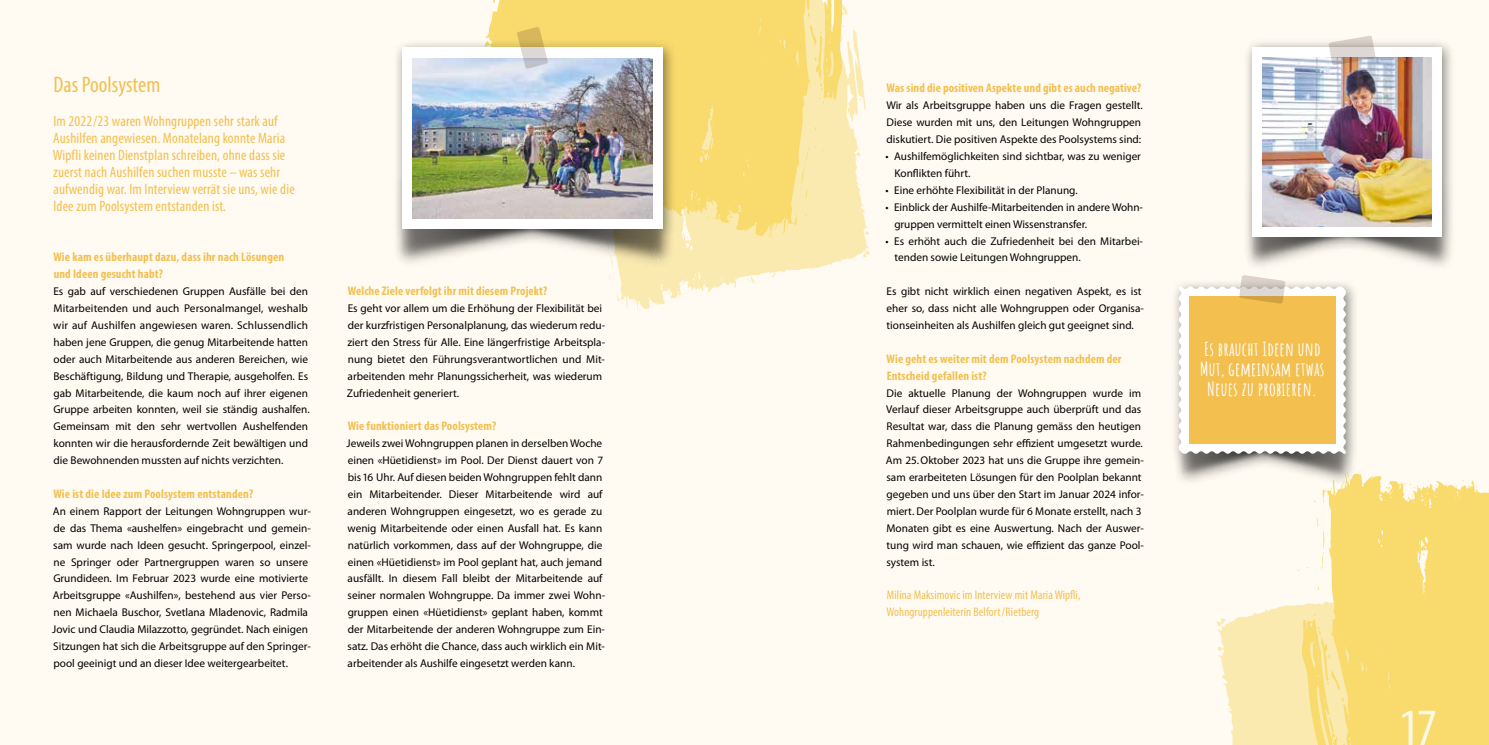
<style>
.page{position:relative;width:1489px;height:745px;background:#fff}
.page>*{position:absolute;margin:0;border:0;box-sizing:border-box;transform-origin:0 0}
.t1{font:condensed 52.5px "Myriad Pro";color:#fef8e5}
.t2{font:condensed 22.5px "Myriad Pro";color:#f3bf4f}
.t3{font:700 18.75px/20px "Amatic SC";letter-spacing:.01em;color:#fff;text-align:center}
.t4{font:condensed 15px/16.9px "Myriad Pro";letter-spacing:.01em;color:#f3bf4f}
.t5{font:700 condensed 12.5px/16.9px "Myriad Pro";letter-spacing:.01em;color:#f3bf4f}
.t6{font:condensed 12.5px/16.9px "Myriad Pro";letter-spacing:.01em;color:#f3bf4f}
.t7{font:11.25px/16.9px "Myriad Pro";color:#000}
</style>
<div class="page">
<div style="left:0;top:0;width:1488px;height:744px;background:#fffbf3"></div>
<svg style="left:1217px;top:570px;width:105px;height:174px;fill:#fbeab0"></svg>
<div style="left:1322px;top:474px;width:166px;height:270px;background:#f8da6d"></div>
<svg style="left:1379px;top:486px;width:10px;height:9px"></svg>
<svg style="left:1451px;top:478px;width:18px;height:8px"></svg>
<svg style="left:1475px;top:479px;width:6px;height:12px"></svg>
<svg style="left:1399px;top:481px;width:19px;height:15px"></svg>
<svg style="left:1306px;top:498px;width:23px;height:72px"></svg>
<svg style="left:1296px;top:614px;width:53px;height:130px;background:#f9e394"></svg>
<div style="left:1242px;top:38px;width:214px;height:235px;background:#000;opacity:.5"></div>
<img style="left:1248px;top:178px;width:196px;height:87px">
<div style="left:1252px;top:47px;width:189px;height:189px;background:#fff"></div>
<img style="left:1262px;top:57px;width:169px;height:169px">
<svg style="left:1328px;top:36px;width:47px;height:29px"></svg>
<div style="left:1169px;top:277px;width:190px;height:211px;background:#000;opacity:.5"></div>
<img style="left:1179px;top:455px;width:166px;height:24px">
<svg style="left:1178px;top:275px;width:167px;height:180px"></svg>
<svg style="left:485px;top:0;width:74px;height:39px;background:#f8dd7c"></svg>
<svg style="left:618px;top:0;width:251px;height:309px"></svg>
<svg style="left:634px;top:302px;width:8px;height:9px"></svg>
<svg style="left:661px;top:288px;width:9px;height:7px"></svg>
<svg style="left:682px;top:231px;width:6px;height:7px"></svg>
<svg style="left:719px;top:275px;width:44px;height:17px"></svg>
<svg style="left:770px;top:272px;width:5px;height:6px"></svg>
<svg style="left:678px;top:283px;width:15px;height:14px"></svg>
<svg style="left:608px;top:270px;width:17px;height:31px"></svg>
<svg style="left:636px;top:5px;width:4px;height:3px"></svg>
<div style="left:559px;top:0;width:59px;height:39px;background:#f8da6d"></div>
<div style="left:391px;top:39px;width:286px;height:231px;background:#000;opacity:.5"></div>
<img style="left:398px;top:170px;width:267px;height:92px">
<div style="left:402px;top:48px;width:260px;height:181px;background:#fff"></div>
<img style="left:412px;top:58px;width:240px;height:160px">
<svg style="left:517px;top:27px;width:31px;height:42px"></svg>
<h2 class="t2" style="left:54px;top:71px;width:108px">Das Poolsystem</h2>
<p class="t4" style="left:53px;top:113px;width:243px">Im 2022/23 waren Wohngruppen sehr stark auf Aushilfen angewiesen. Monatelang konnte Maria Wipfli keinen Dienstplan schreiben, ohne dass sie zuerst nach Aushilfen suchen musste – was sehr aufwendig war. Im Interview verrät sie uns, wie die Idee zum Poolsystem entstanden ist.</p>
<p class="t5" style="left:53px;top:248px;width:232px">Wie kam es überhaupt dazu, dass ihr nach Lösungen und Ideen gesucht habt?</p>
<p class="t7" style="left:53px;top:283px;width:258px">Es gab auf verschiedenen Gruppen Ausfälle bei den Mitarbeitenden und auch Personalmangel, weshalb wir auf Aushilfen angewiesen waren. Schlussendlich haben jene Gruppen, die genug Mitarbeitende hatten oder auch Mitarbeitende aus anderen Bereichen, wie Beschäftigung, Bildung und Therapie, ausgeholfen. Es gab Mitarbeitende, die kaum noch auf ihrer eigenen Gruppe arbeiten konnten, weil sie ständig aushalfen.<br>Gemeinsam mit den sehr wertvollen Aushelfenden konnten wir die herausfordernde Zeit bewältigen und die Bewohnenden mussten auf nichts verzichten.</p>
<p class="t5" style="left:53px;top:484px;width:201px">Wie ist die Idee zum Poolsystem entstanden?</p>
<p class="t7" style="left:52px;top:502px;width:260px">An einem Rapport der Leitungen Wohngruppen wur&shy;de das Thema «aushelfen» eingebracht und gemein&shy;sam wurde nach Ideen gesucht. Springerpool, einzel&shy;ne Springer oder Partnergruppen waren so unsere Grundideen. Im Februar 2023 wurde eine motivierte Arbeitsgruppe «Aushilfen», bestehend aus vier Perso&shy;nen Michaela Buschor, Svetlana Mladenovic, Radmila Jovic und Claudia Milazzotto, gegründet. Nach einigen Sitzungen hat sich die Arbeitsgruppe auf den Springer&shy;pool geeinigt und an dieser Idee weitergearbeitet.</p>
<p class="t5" style="left:348px;top:282px;width:201px">Welche Ziele verfolgt ihr mit diesem Projekt?</p>
<p class="t7" style="left:347px;top:300px;width:260px">Es geht vor allem um die Erhöhung der Flexibilität bei der kurzfristigen Personalplanung, das wiederum redu&shy;ziert den Stress für Alle. Eine längerfristige Arbeitspla&shy;nung bietet den Führungsverantwortlichen und Mit&shy;arbeitenden mehr Planungssicherheit, was wiederum Zufriedenheit generiert.</p>
<p class="t5" style="left:348px;top:417px;width:150px">Wie funktioniert das Poolsystem?</p>
<p class="t7" style="left:346px;top:435px;width:260px">Jeweils zwei Wohngruppen planen in derselben Woche einen «Hüetidienst» im Pool. Der Dienst dauert von 7 bis 16 Uhr. Auf diesen beiden Wohngruppen fehlt dann ein Mitarbeitender. Dieser Mitarbeitende wird auf anderen Wohngruppen eingesetzt, wo es gerade zu wenig Mitarbeitende oder einen Ausfall hat. Es kann natürlich vorkommen, dass auf der Wohngruppe, die einen «Hüetidienst» im Pool geplant hat, auch jemand ausfällt. In diesem Fall bleibt der Mitarbeitende auf seiner normalen Wohngruppe. Da immer zwei Wohn&shy;gruppen einen «Hüetidienst» geplant haben, kommt der Mitarbeitende der anderen Wohngruppe zum Ein&shy;satz. Das erhöht die Chance, dass auch wirklich ein Mit&shy;arbeitender als Aushilfe eingesetzt werden kann.</p>
<p class="t5" style="left:886px;top:79px;width:256px">Was sind die positiven Aspekte und gibt es auch negative?</p>
<p class="t7" style="left:886px;top:97px;width:258px">Wir als Arbeitsgruppe haben uns die Fragen gestellt.<br>Diese wurden mit uns, den Leitungen Wohngruppen diskutiert. Die positiven Aspekte des Poolsystems sind:</p>
<p class="t7" style="left:894px;top:148px;width:248px;text-indent:-9px">• Aushilfemöglichkeiten sind sichtbar, was zu weniger<br>Konflikten führt.</p>
<p class="t7" style="left:885px;top:182px;width:194px">• Eine erhöhte Flexibilität in der Planung.</p>
<p class="t7" style="left:894px;top:198px;width:250px;text-indent:-9px">• Einblick der Aushilfe-Mitarbeitenden in andere Wohn&shy;gruppen vermittelt einen Wissenstransfer.</p>
<p class="t7" style="left:894px;top:232px;width:250px;text-indent:-9px">• Es erhöht auch die Zufriedenheit bei den Mitarbei&shy;tenden sowie Leitungen Wohngruppen.</p>
<p class="t7" style="left:886px;top:283px;width:259px">Es gibt nicht wirklich einen negativen Aspekt, es ist eher so, dass nicht alle Wohngruppen oder Organisa&shy;tionseinheiten als Aushilfen gleich gut geeignet sind.</p>
<p class="t5" style="left:886px;top:349px;width:236px">Wie geht es weiter mit dem Poolsystem nachdem der<br>Entscheid gefallen ist?</p>
<p class="t7" style="left:885px;top:384px;width:259px">Die aktuelle Planung der Wohngruppen wurde im Verlauf dieser Arbeitsgruppe auch überprüft und das Resultat war, dass die Planung gemäss den heutigen Rahmenbedingungen sehr effizient umgesetzt wurde.<br>Am 25.Oktober 2023 hat uns die Gruppe ihre gemein&shy;sam erarbeiteten Lösungen für den Poolplan bekannt gegeben und uns über den Start im Januar 2024 infor&shy;miert. Der Poolplan wurde für 6 Monate erstellt, nach 3<br>Monaten gibt es eine Auswertung. Nach der Auswer&shy;tung wird man schauen, wie effizient das ganze Pool&shy;system ist.</p>
<p class="t6" style="left:886px;top:586px;width:195px">Milina Maksimovic im Interview mit Maria Wipfli,<br>Wohngruppenleiterin Belfort/Rietberg</p>
<h3 class="t3" style="left:1199px;top:337px;width:126px">Es braucht Ideen und<br>Mut, gemeinsam etwas<br>Neues zu probieren.</h3>
<h1 class="t1" style="left:1398px;top:695px;width:40px">17</h1>
</div>
